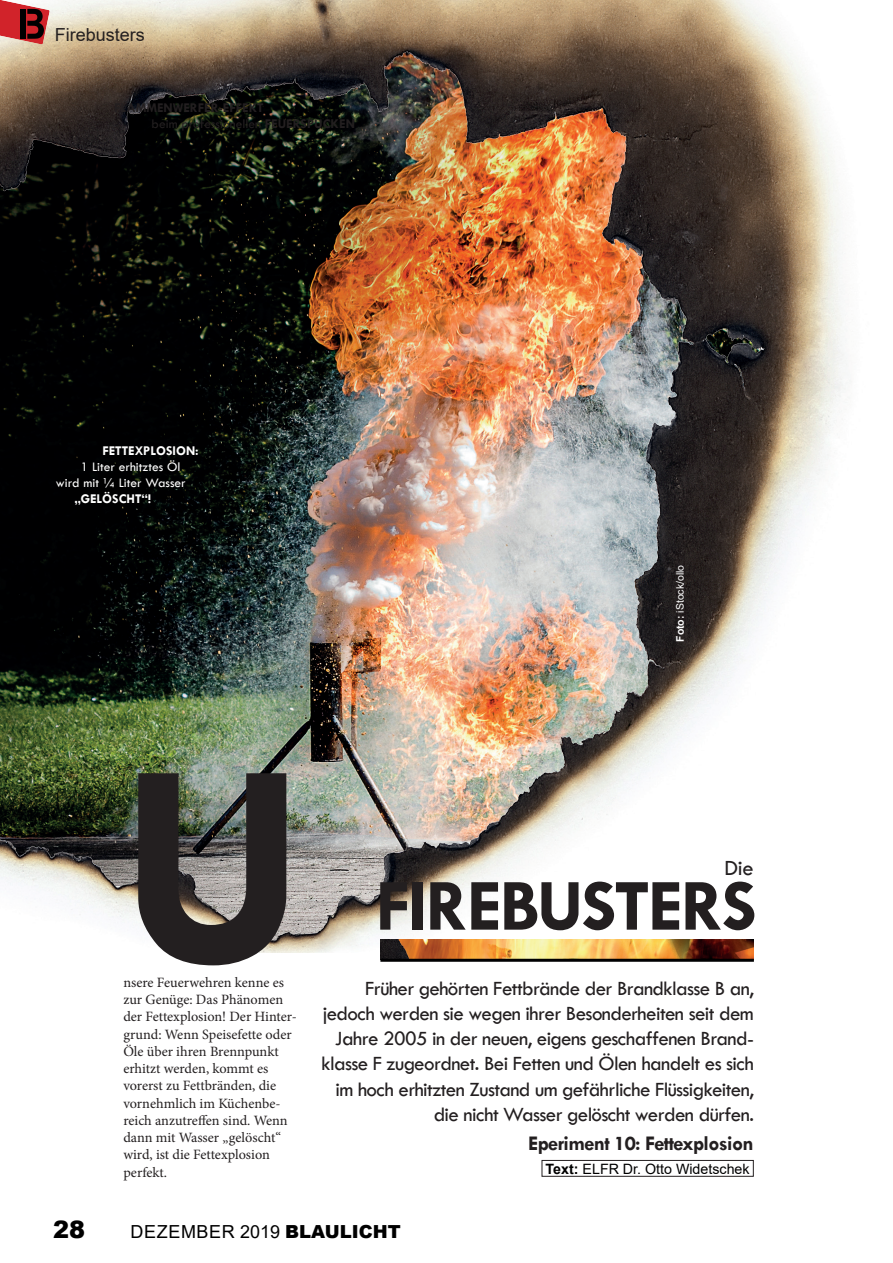
<style>
.page{position:relative;width:893px;height:1263px;background:#fff}
.page>*{position:absolute;margin:0;border:0;box-sizing:border-box;transform-origin:0 0}
.t1{font:700 73.95px "Tw Cen";letter-spacing:-.03em;color:#231f20}
.t2{font:900 24px "Arial";color:#000}
.t3{font:22.5px "Tw Cen";color:#231f20}
.t4{font:21px/25.2px "Tw Cen";letter-spacing:-.03em;color:#231f20;text-align:right}
.t5{font:700 21px "Tw Cen";letter-spacing:-.03em;color:#231f20}
.t6{font:18px "Arial";letter-spacing:.035em;color:#000}
.t7{font:18px "Arial";color:#231f20}
.t8{font:14.25px/17.2px "Minion Pro";color:#231f20}
.t9{font:14.25px "Arial";color:#000}
.t10{font:700 13.5px/16.2px "Tw Cen";color:#231f20}
.t11{font:13.5px/16.2px "Tw Cen";color:#fff}
.t12{font:700 13.5px "Tw Cen";color:#fff}
.t13{font:10.5px "Arial";color:#fff}
.s1{font-weight:400}
.s2{font-weight:700}
.s3{font-weight:900}
</style>
<div class="page">
<img style="left:0;top:0;width:847px;height:952px">
<svg style="left:138px;top:773px;width:148px;height:192px;background:#4f4e4b"></svg>
<img style="left:380px;top:940px;width:374px;height:19px">
<hr style="left:380px;top:959px;width:374px;height:3px;background:#000001">
<div style="left:542px;top:1160px;width:212px;height:17px;border:1px solid #231f20"></div>
<svg style="left:0;top:0;width:50px;height:45px;background:#b95757"></svg>
<div style="left:21px;top:9px;width:5px;height:30px;background:#000001"></div>
<p class="t7" style="left:55px;top:22px;width:92px">Firebusters</p>
<p class="t10" style="left:152px;top:99px;width:205px;text-indent:-37px">FLAMMENWERFER-EFFEKT<br><span class="s1">beim professionellen</span> FEUERSPUCKEN</p>
<p class="t12" style="left:102px;top:442px;width:98px">FETTEXPLOSION:</p>
<p class="t11" style="left:56px;top:458px;width:131px;text-indent:25px">1 Liter erhitztes Öl wird mit ¼ Liter Wasser</p>
<p class="t12" style="left:74px;top:491px;width:78px">„GELÖSCHT“!</p>
<p class="t13" style="left:673px;top:642px;width:79px;rotate:-90deg"><span class="s2">Foto:</span> iStock/ollo</p>
<h3 class="t3" style="left:725px;top:854px;width:31px">Die</h3>
<h1 class="t1" style="left:375px;top:862px;width:383px">FIREBUSTERS</h1>
<p class="t8" style="left:123px;top:974px;width:175px">nsere Feuerwehren kenne es zur Genüge: Das Phänomen der Fettexplosion! Der Hinter&shy;grund: Wenn Speisefette oder<br>Öle über ihren Brennpunkt erhitzt werden, kommt es vorerst zu Fettbränden, die vornehmlich im Küchenbe&shy;reich anzutreffen sind. Wenn dann mit Wasser „gelöscht“ wird, ist die Fettexplosion perfekt.</p>
<p class="t4" style="left:322px;top:975px;width:434px">Früher gehörten Fettbrände der Brandklasse B an, jedoch werden sie wegen ihrer Besonderheiten seit dem Jahre 2005 in der neuen, eigens geschaffenen Brand&shy;klasse F zugeordnet. Bei Fetten und Ölen handelt es sich im hoch erhitzten Zustand um gefährliche Flüssigkeiten, die nicht Wasser gelöscht werden dürfen.</p>
<h3 class="t5" style="left:528px;top:1131px;width:227px">Eperiment 10: Fettexplosion</h3>
<p class="t9" style="left:546px;top:1159px;width:206px"><span class="s2">Text:</span> ELFR Dr. Otto Widetschek</p>
<h2 class="t2" style="left:53px;top:1212px;width:34px">28</h2>
<p class="t6" style="left:130px;top:1219px;width:272px">DEZEMBER 2019 <span class="s3">BLAULICHT</span></p>
</div>
